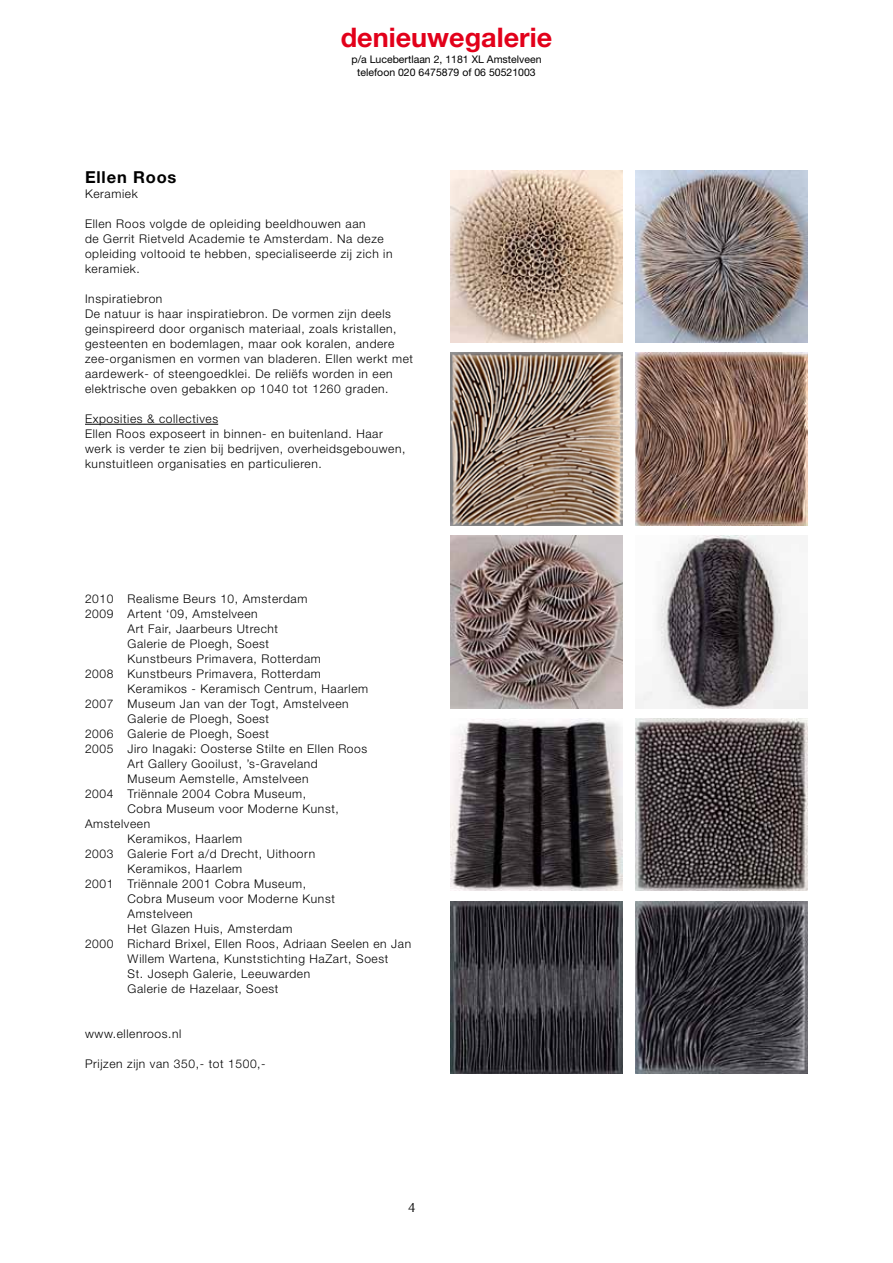
<style>
.page{position:relative;width:893px;height:1263px;background:#fff}
.page>*{position:absolute;margin:0;border:0;box-sizing:border-box;transform-origin:0 0}
.t1{font:700 27px "Helvetica Neue";color:#e2001a}
.t2{font:700 16.5px "Helvetica Neue";letter-spacing:.05em;color:#000}
.t3{font:13.5px "Optima";color:#000}
.t4{font:300 12px/15px "Helvetica Neue";letter-spacing:.05em;color:#000}
.t5{font:10.5px/13.5px "Helvetica Neue";color:#000;text-align:center}
</style>
<div class="page">
<hr style="left:85px;top:424px;width:133px;height:1px;background:#000">
<img style="left:636px;top:170px;width:172px;height:172px">
<img style="left:451px;top:170px;width:172px;height:172px">
<img style="left:636px;top:719px;width:172px;height:172px">
<img style="left:636px;top:353px;width:172px;height:172px">
<img style="left:451px;top:719px;width:172px;height:172px">
<img style="left:636px;top:536px;width:172px;height:172px">
<img style="left:451px;top:536px;width:172px;height:172px">
<img style="left:636px;top:901px;width:172px;height:173px">
<img style="left:451px;top:901px;width:172px;height:173px">
<img style="left:451px;top:353px;width:172px;height:172px">
<h1 class="t1" style="left:341px;top:20px;width:213px">denieuwegalerie</h1>
<p class="t5" style="left:351px;top:52px;width:192px">p/a Lucebertlaan 2, 1181 XL Amstelveen telefoon 020 6475879 of 06 50521003</p>
<h2 class="t2" style="left:85px;top:167px;width:93px">Ellen Roos</h2>
<p class="t4" style="left:85px;top:186px;width:54px">Keramiek</p>
<p class="t4" style="left:85px;top:216px;width:309px">Ellen Roos volgde de opleiding beeldhouwen aan<br>de Gerrit Rietveld Academie te Amsterdam. Na deze opleiding voltooid te hebben, specialiseerde zij zich in keramiek.</p>
<p class="t4" style="left:85px;top:291px;width:330px">Inspiratiebron<br>De natuur is haar inspiratiebron. De vormen zijn deels geinspireerd door organisch materiaal, zoals kristallen, gesteenten en bodemlagen, maar ook koralen, andere zee-organismen en vormen van bladeren. Ellen werkt met aardewerk- of steengoedklei. De reliëfs worden in een elektrische oven gebakken op 1040 tot 1260 graden.</p>
<p class="t4" style="left:85px;top:411px;width:322px">Exposities &amp; collectives<br>Ellen Roos exposeert in binnen- en buitenland. Haar werk is verder te zien bij bedrijven, overheidsgebouwen, kunstuitleen organisaties en particulieren.</p>
<p class="t4" style="left:85px;top:591px;width:224px">2010 Realisme Beurs 10, Amsterdam</p>
<p class="t4" style="left:85px;top:606px;width:174px">2009 Artent ‘09, Amstelveen</p>
<p class="t4" style="left:128px;top:621px;width:152px">Art Fair, Jaarbeurs Utrecht</p>
<p class="t4" style="left:128px;top:636px;width:143px">Galerie de Ploegh, Soest</p>
<p class="t4" style="left:128px;top:651px;width:195px">Kunstbeurs Primavera, Rotterdam</p>
<p class="t4" style="left:85px;top:666px;width:237px">2008 Kunstbeurs Primavera, Rotterdam</p>
<p class="t4" style="left:128px;top:681px;width:242px">Keramikos - Keramisch Centrum, Haarlem</p>
<p class="t4" style="left:85px;top:696px;width:265px">2007 Museum Jan van der Togt, Amstelveen</p>
<p class="t4" style="left:128px;top:711px;width:143px">Galerie de Ploegh, Soest</p>
<p class="t4" style="left:85px;top:726px;width:186px">2006 Galerie de Ploegh, Soest</p>
<p class="t4" style="left:85px;top:741px;width:284px">2005 Jiro Inagaki: Oosterse Stilte en Ellen Roos</p>
<p class="t4" style="left:128px;top:756px;width:192px">Art Gallery Gooilust, ’s-Graveland</p>
<p class="t4" style="left:128px;top:771px;width:182px">Museum Aemstelle, Amstelveen</p>
<p class="t4" style="left:85px;top:786px;width:223px">2004 Triënnale 2004 Cobra Museum,</p>
<p class="t4" style="left:128px;top:801px;width:213px">Cobra Museum voor Moderne Kunst,</p>
<p class="t4" style="left:85px;top:816px;width:67px">Amstelveen</p>
<p class="t4" style="left:128px;top:831px;width:116px">Keramikos, Haarlem</p>
<p class="t4" style="left:85px;top:846px;width:232px">2003 Galerie Fort a/d Drecht, Uithoorn</p>
<p class="t4" style="left:128px;top:861px;width:116px">Keramikos, Haarlem</p>
<p class="t4" style="left:85px;top:876px;width:223px">2001 Triënnale 2001 Cobra Museum,</p>
<p class="t4" style="left:128px;top:891px;width:209px">Cobra Museum voor Moderne Kunst</p>
<p class="t4" style="left:128px;top:906px;width:67px">Amstelveen</p>
<p class="t4" style="left:128px;top:921px;width:166px">Het Glazen Huis, Amsterdam</p>
<p class="t4" style="left:85px;top:936px;width:328px">2000 Richard Brixel, Ellen Roos, Adriaan Seelen en Jan</p>
<p class="t4" style="left:128px;top:951px;width:262px">Willem Wartena, Kunststichting HaZart, Soest</p>
<p class="t4" style="left:128px;top:966px;width:184px">St. Joseph Galerie, Leeuwarden</p>
<p class="t4" style="left:128px;top:981px;width:152px">Galerie de Hazelaar, Soest</p>
<p class="t4" style="left:85px;top:1026px;width:98px">www.ellenroos.nl</p>
<p class="t4" style="left:85px;top:1056px;width:182px">Prijzen zijn van 350,- tot 1500,-</p>
<p class="t3" style="left:408px;top:1199px;width:9px">4</p>
</div>
